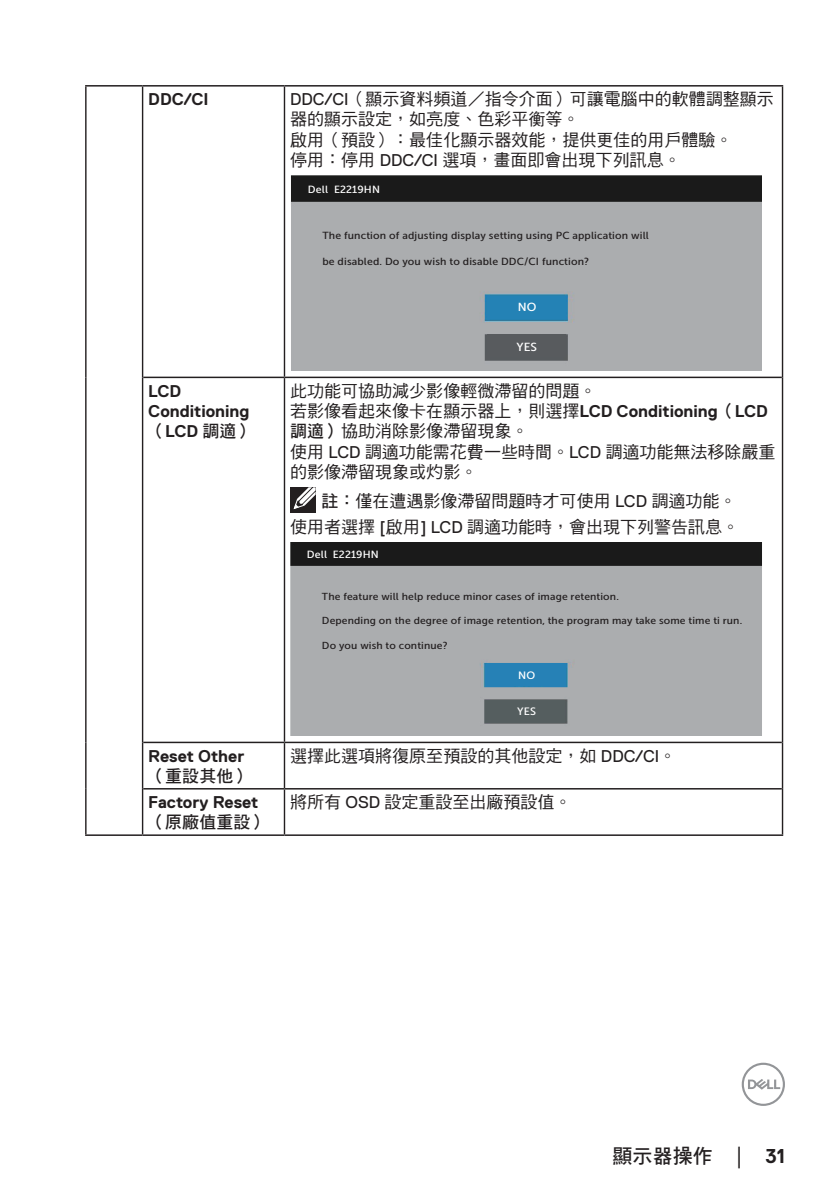
<style>
.page{position:relative;width:840px;height:1191px;background:#fff}
.page>*{position:absolute;margin:0;border:0;box-sizing:border-box;transform-origin:0 0}
.t1{font:20px "DF Hei Std W7";color:#231f20}
.t2{font:17px/20.4px "DF Hei Std W5";color:#231f20}
.t3{font:700 17px/20.4px "Dell Replica";color:#231f20}
.t4{font:17px "DF Hei Std W7";color:#231f20}
.t5{font:11.6px "Museo Sans For Dell Cn 500";color:#fff;scale:1.25 1}
.t6{font:10.6px "Museo Sans For Dell Cn 500";color:#fff;scale:1.25 1}
.t7{font:10.4px "Museo Sans For Dell Cn 500";letter-spacing:.01em;color:#fff;scale:1.25 1}
.t8{font:10.2px "Museo Sans For Dell Cn 500";letter-spacing:.01em;color:#231f20;scale:1.25 1}
.s1{font-family:"Dell Replica"}
.s2{font-family:"Dell Replica";font-weight:700}
.s3{font-family:"DF Hei Std W5";font-weight:400}
.s4{font-family:"DF Hei Std W7";font-weight:400}
.s5{font-family:"DF Hei Std W7"}
.s6{font-family:"Times New Roman";font-size:18px}
</style>
<div class="page">
<svg style="left:741px;top:1062px;width:43px;height:44px"></svg>
<hr style="left:85px;top:87px;width:1px;height:290px;background:#231f20">
<hr style="left:142px;top:87px;width:1px;height:290px;background:#231f20">
<hr style="left:283px;top:87px;width:2px;height:289px;background:#231f20">
<hr style="left:781px;top:87px;width:1px;height:290px;background:#231f20">
<hr style="left:85px;top:377px;width:1px;height:365px;background:#231f20">
<hr style="left:142px;top:377px;width:1px;height:365px;background:#231f20">
<hr style="left:283px;top:378px;width:2px;height:363px;background:#231f20">
<hr style="left:781px;top:377px;width:1px;height:365px;background:#231f20">
<hr style="left:85px;top:742px;width:1px;height:47px;background:#231f20">
<hr style="left:142px;top:742px;width:1px;height:47px;background:#231f20">
<hr style="left:283px;top:743px;width:2px;height:45px;background:#231f20">
<hr style="left:781px;top:742px;width:1px;height:47px;background:#231f20">
<hr style="left:85px;top:789px;width:1px;height:45px;background:#231f20">
<hr style="left:142px;top:789px;width:1px;height:45px;background:#231f20">
<hr style="left:283px;top:789px;width:2px;height:45px;background:#231f20">
<hr style="left:781px;top:789px;width:1px;height:45px;background:#231f20">
<hr style="left:142px;top:85px;width:142px;height:2px;background:#231f20">
<hr style="left:143px;top:376px;width:141px;height:2px;background:#231f20">
<hr style="left:143px;top:741px;width:141px;height:2px;background:#231f20">
<hr style="left:143px;top:788px;width:141px;height:1px;background:#231f20">
<hr style="left:142px;top:834px;width:142px;height:2px;background:#231f20">
<hr style="left:284px;top:85px;width:498px;height:2px;background:#231f20">
<hr style="left:284px;top:376px;width:497px;height:2px;background:#231f20">
<hr style="left:284px;top:741px;width:497px;height:2px;background:#231f20">
<hr style="left:284px;top:788px;width:497px;height:1px;background:#231f20">
<hr style="left:284px;top:834px;width:498px;height:2px;background:#231f20">
<hr style="left:85px;top:85px;width:57px;height:2px;background:#231f20">
<hr style="left:85px;top:834px;width:57px;height:2px;background:#231f20">
<img style="left:290px;top:175px;width:471px;height:195px">
<div style="left:301px;top:213px;width:431px;height:70px;background:#abadaf"></div>
<div style="left:305px;top:183px;width:81px;height:14px;background:#1a1a1a"></div>
<div style="left:486px;top:296px;width:79px;height:23px;background:#2482b5"></div>
<div style="left:486px;top:334px;width:79px;height:23px;background:#585b5e"></div>
<div style="left:290px;top:487px;width:25px;height:26px;background:#231f20"></div>
<svg style="left:293px;top:487px;width:22px;height:23px"></svg>
<img style="left:290px;top:542px;width:472px;height:193px">
<div style="left:301px;top:570px;width:453px;height:89px;background:#abadaf"></div>
<div style="left:305px;top:547px;width:81px;height:14px;background:#1a1a1a"></div>
<div style="left:486px;top:663px;width:79px;height:23px;background:#2681b6"></div>
<div style="left:486px;top:700px;width:79px;height:22px;background:#555e5f"></div>
<p class="t3" style="left:148px;top:89px;width:62px">DDC/CI</p>
<p class="t2" style="left:290px;top:88px;width:485px"><span class="s1">DDC/CI</span>（顯示資料頻道／指令介面）可讓電腦中的軟體調整顯示器的顯示設定，如亮度、色彩平衡等。<br>啟用（預設）：最佳化顯示器效能，提供更佳的用戶體驗。<br>停用：停用 <span class="s1">DDC/CI</span> 選項，畫面即會出現下列訊息。</p>
<p class="t7" style="left:308px;top:184px;width:59px">Dell E2219HN</p>
<p class="t8" style="left:322px;top:230px;width:262px">The function of adjusting display setting using PC application will</p>
<p class="t8" style="left:322px;top:256px;width:214px">be disabled. Do you wish to disable DDC/CI function?</p>
<p class="t5" style="left:517px;top:301px;width:16px">NO</p>
<p class="t5" style="left:516px;top:340px;width:18px">YES</p>
<p class="t3" style="left:148px;top:380px;width:103px">LCD<br>Conditioning</p>
<p class="t4" style="left:148px;top:422px;width:107px">（<span class="s2">LCD</span> 調適）</p>
<p class="t2" style="left:290px;top:380px;width:308px">此功能可協助減少影像輕微滯留的問題。</p>
<p class="t3" style="left:290px;top:401px;width:479px"><span class="s3">若影像看起來像卡在顯示器上，則選擇</span>LCD Conditioning<span class="s4">（</span>LCD</p>
<p class="t2" style="left:290px;top:421px;width:486px"><span class="s5">調適）</span>協助消除影像滯留現象。<br>使用 <span class="s1">LCD</span> 調適功能需花費一些時間。<span class="s1">LCD</span> 調適功能無法移除嚴重的影像滯留現象或灼影。</p>
<p class="t2" style="left:290px;top:488px;width:450px;line-height:26px;text-align:right"><span class="s5">註：</span>僅在遭遇影像滯留問題時才可使用 <span class="s1">LCD</span> 調適功能。<br>使用者選擇 <span class="s1">[</span>啟用<span class="s1">] LCD</span> 調適功能時，會出現下列警告訊息。</p>
<p class="t7" style="left:307px;top:549px;width:59px">Dell E2219HN</p>
<p class="t8" style="left:322px;top:590px;width:239px">The feature will help reduce minor cases of image retention.</p>
<p class="t8" style="left:322px;top:615px;width:337px">Depending on the degree of image retention, the program may take some time ti run.</p>
<p class="t8" style="left:322px;top:640px;width:102px">Do you wish to continue?</p>
<p class="t6" style="left:518px;top:669px;width:15px">NO</p>
<p class="t6" style="left:517px;top:705px;width:17px">YES</p>
<p class="t3" style="left:148px;top:745px;width:98px">Reset Other</p>
<p class="t4" style="left:148px;top:766px;width:103px">（重設其他）</p>
<p class="t3" style="left:148px;top:792px;width:111px">Factory Reset</p>
<p class="t4" style="left:148px;top:813px;width:121px">（原廠值重設）</p>
<p class="t2" style="left:290px;top:745px;width:387px">選擇此選項將復原至預設的其他設定，如 <span class="s1">DDC/CI</span>。</p>
<p class="t2" style="left:290px;top:791px;width:283px">將所有 <span class="s1">OSD</span> 設定重設至出廠預設值。</p>
<p class="t1" style="left:612px;top:1144px;width:174px">顯示器操作 <span class="s6">│</span> <span class="s2">31</span></p>
</div>
